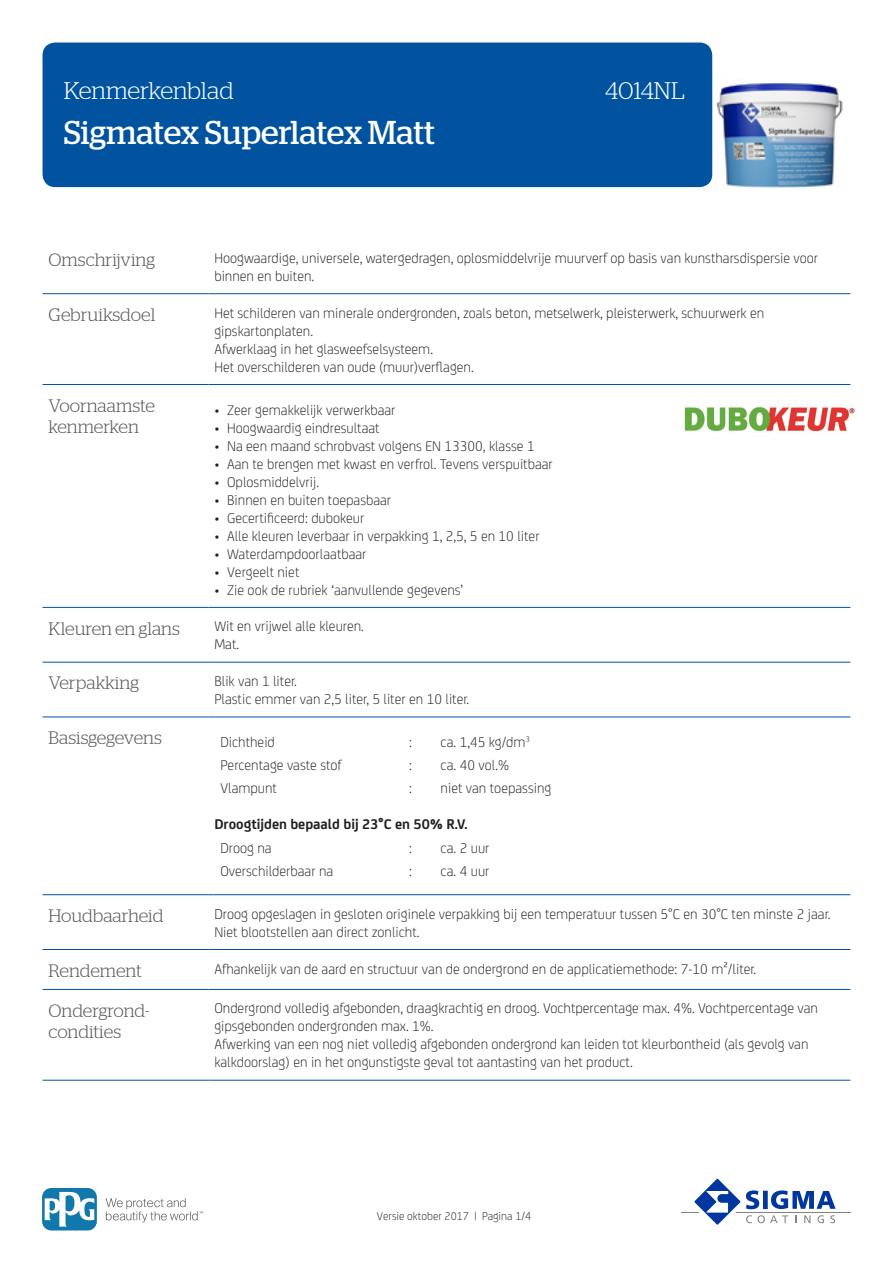
<style>
.page{position:relative;width:893px;height:1263px;background:#fff}
.page>*{position:absolute;margin:0;border:0;box-sizing:border-box;transform-origin:0 0}
.t1{font:33px "Stag";color:#fff}
.RH1{font:300 24px "Stag";color:#fff}
.KOP{font:300 18px/21.6px "Stag";color:#57585a}
.BODY{font:300 15px/18px "FS Joey";color:#231f20}
.BODY-2{font:700 15px "FS Joey";color:#231f20}
.t2{font:300 12px "FS Joey";color:#231f20}
</style>
<div class="page">
<div style="left:43px;top:43px;width:669px;height:144px;background:#0153a0;border-radius:13px"></div>
<hr style="left:681px;top:1211px;width:169px;height:1px;background:#808285">
<svg style="left:689px;top:1178px;width:147px;height:47px"></svg>
<svg style="left:106px;top:1198px;width:97px;height:24px"></svg>
<svg style="left:43px;top:1188px;width:54px;height:42px"></svg>
<svg style="left:45px;top:1191px;width:49px;height:35px"></svg>
<hr style="left:43px;top:293px;width:165px;height:1px;background:#0153a0">
<hr style="left:208px;top:293px;width:642px;height:1px;background:#0153a0">
<hr style="left:43px;top:384px;width:165px;height:1px;background:#0153a0">
<hr style="left:208px;top:384px;width:642px;height:1px;background:#0153a0">
<hr style="left:43px;top:607px;width:165px;height:1px;background:#0153a0">
<hr style="left:208px;top:607px;width:642px;height:1px;background:#0153a0">
<hr style="left:43px;top:662px;width:165px;height:1px;background:#0153a0">
<hr style="left:208px;top:662px;width:642px;height:1px;background:#0153a0">
<hr style="left:43px;top:716px;width:165px;height:1px;background:#0153a0">
<hr style="left:208px;top:716px;width:642px;height:1px;background:#0153a0">
<hr style="left:43px;top:894px;width:165px;height:1px;background:#0153a0">
<hr style="left:208px;top:894px;width:642px;height:1px;background:#0153a0">
<hr style="left:43px;top:949px;width:165px;height:1px;background:#0153a0">
<hr style="left:208px;top:949px;width:642px;height:1px;background:#0153a0">
<hr style="left:43px;top:989px;width:165px;height:1px;background:#0153a0">
<hr style="left:208px;top:989px;width:642px;height:1px;background:#0153a0">
<hr style="left:43px;top:1080px;width:165px;height:1px;background:#0153a0">
<hr style="left:208px;top:1080px;width:642px;height:1px;background:#0153a0">
<img style="left:684px;top:405px;width:171px;height:27px">
<img style="left:716px;top:82px;width:127px;height:105px">
<p class="RH1" style="left:64px;top:77px;width:171px">Kenmerkenblad</p>
<p class="RH1" style="left:605px;top:77px;width:81px">4014NL</p>
<p class="t1" style="left:64px;top:114px;width:373px">Sigmatex Superlatex Matt</p>
<p class="KOP" style="left:49px;top:249px;width:108px">Omschrijving</p>
<p class="BODY" style="left:214px;top:248px;width:605px">Hoogwaardige, universele, watergedragen, oplosmiddelvrije muurverf op basis van kunstharsdispersie voor binnen en buiten.</p>
<p class="KOP" style="left:49px;top:303px;width:108px">Gebruiksdoel</p>
<p class="BODY" style="left:214px;top:303px;width:551px">Het schilderen van minerale ondergronden, zoals beton, metselwerk, pleisterwerk, schuurwerk en gipskartonplaten.<br>Afwerklaag in het glasweefselsysteem.<br>Het overschilderen van oude (muur)verflagen.</p>
<p class="KOP" style="left:49px;top:394px;width:108px">Voornaamste kenmerken</p>
<p class="BODY" style="left:214px;top:400px;width:183px">• Zeer gemakkelijk verwerkbaar</p>
<p class="BODY" style="left:214px;top:418px;width:167px">• Hoogwaardig eindresultaat</p>
<p class="BODY" style="left:214px;top:436px;width:322px">• Na een maand schrobvast volgens EN 13300, klasse 1</p>
<p class="BODY" style="left:214px;top:454px;width:340px">• Aan te brengen met kwast en verfrol. Tevens verspuitbaar</p>
<p class="BODY" style="left:214px;top:472px;width:106px">• Oplosmiddelvrij.</p>
<p class="BODY" style="left:214px;top:490px;width:178px">• Binnen en buiten toepasbaar</p>
<p class="BODY" style="left:214px;top:508px;width:152px">• Gecertificeerd: dubokeur</p>
<p class="BODY" style="left:214px;top:526px;width:327px">• Alle kleuren leverbaar in verpakking 1, 2,5, 5 en 10 liter</p>
<p class="BODY" style="left:214px;top:544px;width:154px">• Waterdampdoorlaatbaar</p>
<p class="BODY" style="left:214px;top:562px;width:87px">• Vergeelt niet</p>
<p class="BODY" style="left:214px;top:580px;width:251px">• Zie ook de rubriek ‘aanvullende gegevens’</p>
<p class="KOP" style="left:49px;top:617px;width:133px">Kleuren en glans</p>
<p class="BODY" style="left:214px;top:616px;width:151px">Wit en vrijwel alle kleuren.</p>
<p class="BODY" style="left:214px;top:634px;width:26px">Mat.</p>
<p class="KOP" style="left:49px;top:672px;width:92px">Verpakking</p>
<p class="BODY" style="left:214px;top:671px;width:256px">Blik van 1 liter.<br>Plastic emmer van 2,5 liter, 5 liter en 10 liter.</p>
<p class="KOP" style="left:49px;top:727px;width:115px">Basisgegevens</p>
<p class="BODY" style="left:220px;top:732px;width:56px">Dichtheid</p>
<p class="BODY" style="left:409px;top:732px;width:4px">:</p>
<p class="BODY" style="left:441px;top:732px;width:91px">ca. 1,45 kg/dm<sup>3</sup></p>
<p class="BODY" style="left:220px;top:755px;width:123px">Percentage vaste stof</p>
<p class="BODY" style="left:409px;top:755px;width:4px">:</p>
<p class="BODY" style="left:441px;top:755px;width:70px">ca. 40 vol.%</p>
<p class="BODY" style="left:220px;top:778px;width:58px">Vlampunt</p>
<p class="BODY" style="left:409px;top:778px;width:4px">:</p>
<p class="BODY" style="left:441px;top:778px;width:112px">niet van toepassing</p>
<p class="BODY-2" style="left:214px;top:813px;width:255px">Droogtijden bepaald bij 23°C en 50% R.V.</p>
<p class="BODY" style="left:220px;top:838px;width:53px">Droog na</p>
<p class="BODY" style="left:409px;top:838px;width:4px">:</p>
<p class="BODY" style="left:441px;top:838px;width:50px">ca. 2 uur</p>
<p class="BODY" style="left:220px;top:861px;width:114px">Overschilderbaar na</p>
<p class="BODY" style="left:409px;top:861px;width:4px">:</p>
<p class="BODY" style="left:441px;top:861px;width:50px">ca. 4 uur</p>
<p class="KOP" style="left:49px;top:904px;width:116px">Houdbaarheid</p>
<p class="BODY" style="left:214px;top:904px;width:618px">Droog opgeslagen in gesloten originele verpakking bij een temperatuur tussen 5°C en 30°C ten minste 2 jaar.<br>Niet blootstellen aan direct zonlicht.</p>
<p class="KOP" style="left:49px;top:959px;width:95px">Rendement</p>
<p class="BODY" style="left:214px;top:958px;width:543px">Afhankelijk van de aard en structuur van de ondergrond en de applicatiemethode: 7-10 m²/liter.</p>
<p class="KOP" style="left:49px;top:999px;width:102px">Ondergrond&shy;condities</p>
<p class="BODY" style="left:214px;top:998px;width:605px">Ondergrond volledig afgebonden, draagkrachtig en droog. Vochtpercentage max. 4%. Vochtpercentage van gipsgebonden ondergronden max. 1%.<br>Afwerking van een nog niet volledig afgebonden ondergrond kan leiden tot kleurbontheid (als gevolg van kalkdoorslag) en in het ongunstigste geval tot aantasting van het product.</p>
<p class="t2" style="left:377px;top:1208px;width:156px">Versie oktober 2017 | Pagina 1/4</p>
</div>
